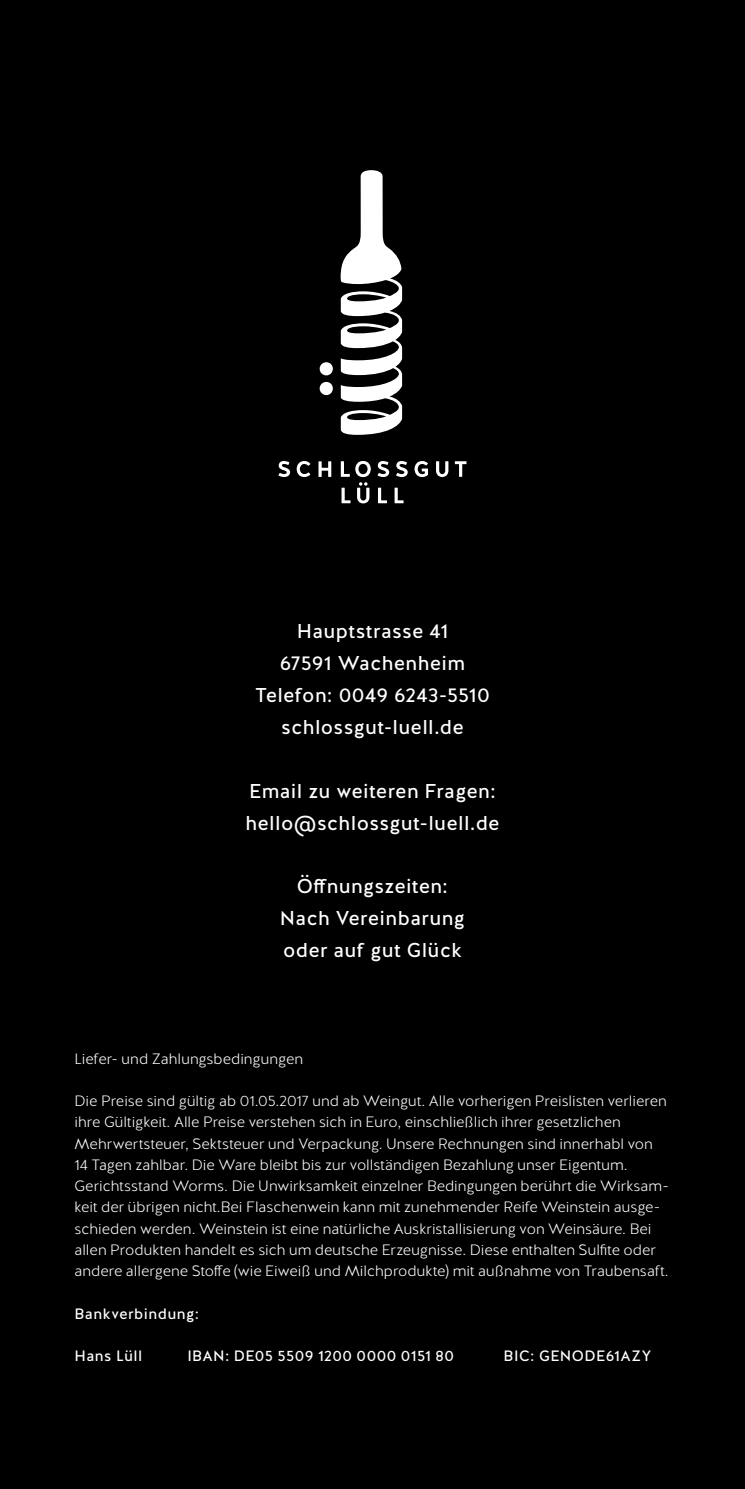
<style>
.page{position:relative;width:745px;height:1489px;background:#fff}
.page>*{position:absolute;margin:0;border:0;box-sizing:border-box;transform-origin:0 0}
.t1{font:20px/32px "Halis GR";letter-spacing:.025em;color:#fff;text-align:center}
.t2{font:300 15px/21.2px "Halis GR";color:#fff}
.t3{font:15px "Halis GR";letter-spacing:.03em;color:#fff}
</style>
<div class="page">
<div style="left:0;top:0;width:744px;height:1488px;background:#000"></div>
<svg style="left:340px;top:170px;width:62px;height:265px"></svg>
<svg style="left:278px;top:461px;width:12px;height:16px"></svg>
<svg style="left:296px;top:461px;width:14px;height:16px"></svg>
<svg style="left:318px;top:461px;width:13px;height:16px"></svg>
<svg style="left:377px;top:461px;width:12px;height:16px"></svg>
<svg style="left:396px;top:461px;width:11px;height:16px"></svg>
<svg style="left:414px;top:461px;width:13px;height:16px"></svg>
<svg style="left:436px;top:461px;width:12px;height:16px"></svg>
<svg style="left:454px;top:461px;width:12px;height:16px"></svg>
<svg style="left:340px;top:461px;width:30px;height:42px"></svg>
<svg style="left:378px;top:487px;width:9px;height:16px"></svg>
<svg style="left:394px;top:487px;width:9px;height:16px"></svg>
<div style="left:319px;top:382px;width:13px;height:13px;background:#fff;border-radius:50%"></div>
<div style="left:319px;top:362px;width:13px;height:13px;background:#fff;border-radius:50%"></div>
<h1 class="t1" style="left:255px;top:615px;width:236px">Hauptstrasse 41<br>67591 Wachenheim<br>Telefon: 0049 6243-5510 schlossgut-luell.de</h1>
<h1 class="t1" style="left:245px;top:775px;width:255px;text-align:left">Email zu weiteren Fragen: hello@schlossgut-luell.de</h1>
<h1 class="t1" style="left:280px;top:870px;width:187px">Öffnungszeiten:<br>Nach Vereinbarung oder auf gut Glück</h1>
<p class="t2" style="left:74px;top:1048px;width:230px">Liefer- und Zahlungsbedingungen</p>
<p class="t2" style="left:74px;top:1090px;width:595px">Die Preise sind gültig ab 01.05.2017 und ab Weingut. Alle vorherigen Preislisten verlieren ihre Gültigkeit. Alle Preise verstehen sich in Euro, einschließlich ihrer gesetzlichen Mehrwertsteuer, Sektsteuer und Verpackung. Unsere Rechnungen sind innerhabl von 14 Tagen zahlbar. Die Ware bleibt bis zur vollständigen Bezahlung unser Eigentum.<br>Gerichtsstand Worms. Die Unwirksamkeit einzelner Bedingungen berührt die Wirksam&shy;keit der übrigen nicht.Bei Flaschenwein kann mit zunehmender Reife Weinstein ausge&shy;schieden werden. Weinstein ist eine natürliche Auskristallisierung von Weinsäure. Bei allen Produkten handelt es sich um deutsche Erzeugnisse. Diese enthalten Sulfite oder andere allergene Stoffe (wie Eiweiß und Milchprodukte) mit außnahme von Traubensaft.</p>
<p class="t3" style="left:74px;top:1303px;width:126px">Bankverbindung:</p>
<p class="t3" style="left:74px;top:1346px;width:69px">Hans Lüll</p>
<p class="t3" style="left:187px;top:1346px;width:268px">IBAN: DE05 5509 1200 0000 0151 80</p>
<p class="t3" style="left:503px;top:1346px;width:149px">BIC: GENODE61AZY</p>
</div>
